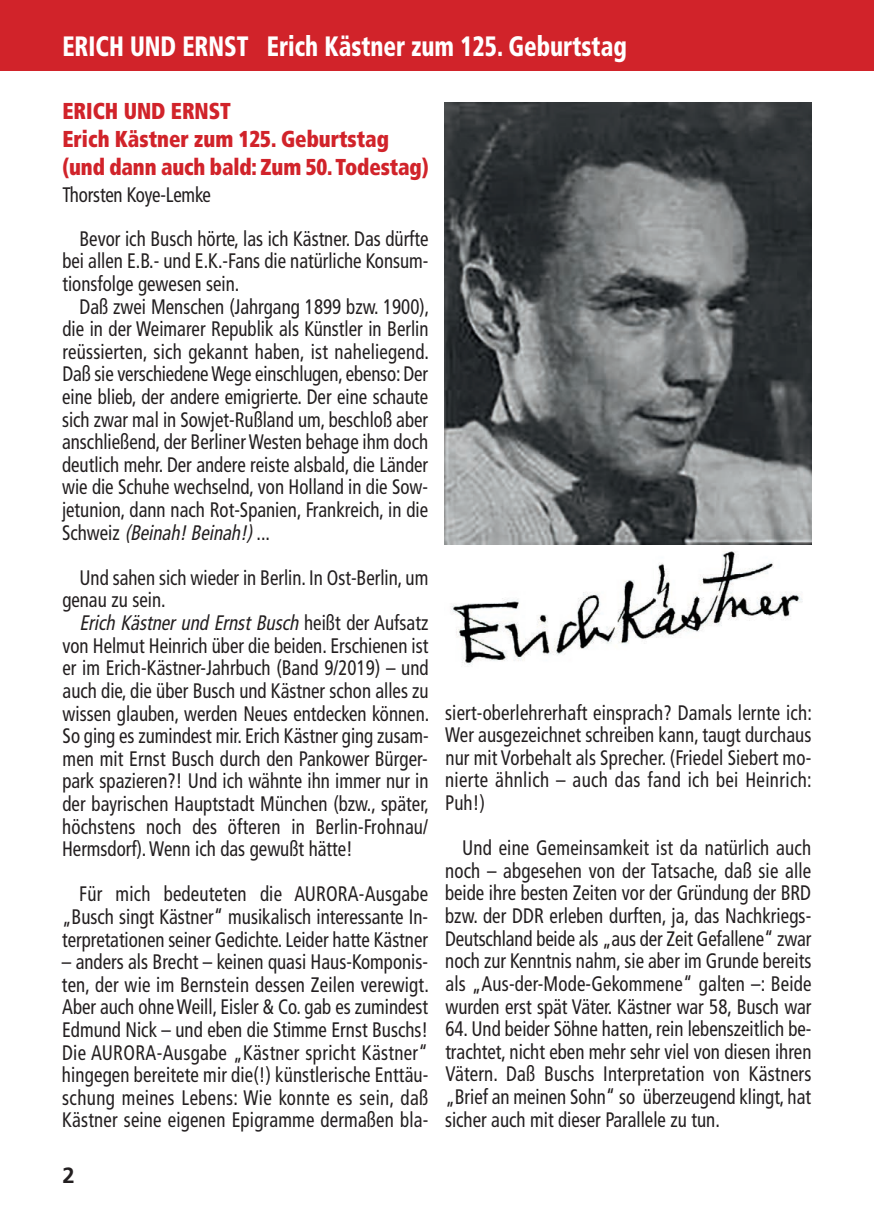
<style>
.page{position:relative;width:874px;height:1225px;background:#fff}
.page>*{position:absolute;margin:0;border:0;box-sizing:border-box;transform-origin:0 0}
.t1{font:900 condensed 28px "Frutiger";color:#fff;scale:.84 1}
.t2{font:900 condensed 23px/27.6px "Frutiger";color:#d1232a;scale:.9 1}
.t3{font:700 22px "Frutiger";color:#231f20}
.t4{font:condensed 21px/22.6px "Frutiger LT Com";color:#231f20;text-align:justify;scale:.9 1}
.s1{font-style:italic}
</style>
<div class="page">
<div style="left:0;top:0;width:873px;height:71px;background:#d1232a"></div>
<img style="left:444px;top:102px;width:367px;height:442px">
<img style="left:450px;top:551px;width:353px;height:114px">
<h1 class="t1" style="left:62px;top:35px;width:673px">ERICH UND ERNST Erich Kästner zum 125. Geburtstag</h1>
<p class="t2" style="left:62px;top:99px;width:408px">ERICH UND ERNST<br>Erich Kästner zum 125. Geburtstag (und dann auch bald: Zum 50. Todestag)</p>
<p class="t4" style="left:79px;top:173px;width:389px;line-height:43.6px;text-indent:-17px">Thorsten Koye-Lemke<br>Bevor ich Busch hörte, las ich Kästner. Das dürfte</p>
<p class="t4" style="left:62px;top:250px;width:408px">bei allen E.B.- und E.K.-Fans die natürliche Konsum&shy;tionsfolge gewesen sein.</p>
<p class="t4" style="left:62px;top:295px;width:409px;text-indent:17px">Daß zwei Menschen (Jahrgang 1899 bzw. 1900), die in der Weimarer Republik als Künstler in Berlin reüssierten, sich gekannt haben, ist naheliegend.<br>Daß sie verschiedene Wege einschlugen, ebenso: Der eine blieb, der andere emigrierte. Der eine schaute sich zwar mal in Sowjet-Rußland um, beschloß aber anschließend, der Berliner Westen behage ihm doch deutlich mehr. Der andere reiste alsbald, die Länder wie die Schuhe wechselnd, von Holland in die Sow&shy;jetunion, dann nach Rot-Spanien, Frankreich, in die S c h w e i z <span class="s1">(Beinah!Beinah!)</span> . . .</p>
<p class="t4" style="left:62px;top:566px;width:408px;text-indent:17px">Und sahen sich wieder in Berlin. In Ost-Berlin, um genau zu sein.</p>
<p class="t4" style="left:62px;top:611px;width:409px;text-indent:17px"><span class="s1">Erich Kästnerund ErnstBusch</span> h e i ß t d e r A u f s a t z von Helmut Heinrich über die beiden. Erschienen ist er im Erich-Kästner-Jahrbuch (Band 9/2019) – und auch die, die über Busch und Kästner schon alles zu wissen glauben, werden Neues entdecken können.<br>So ging es zumindest mir. Erich Kästner ging zusam&shy;men mit Ernst Busch durch den Pankower Bürger&shy;park spazieren?! Und ich wähnte ihn immer nur in der bayrischen Hauptstadt München (bzw., später, höchstens noch des öfteren in Berlin-Frohnau/ Hermsdorf). Wenn ich das gewußt hätte!</p>
<p class="t4" style="left:62px;top:883px;width:408px;text-indent:17px">Für mich bedeuteten die AURORA-Ausgabe „Busch singt Kästner“ musikalisch interessante In&shy;terpretationen seiner Gedichte. Leider hatte Kästner</p>
<p class="t4" style="left:62px;top:950px;width:409px">– anders als Brecht – keinen quasi Haus-Komponis&shy;ten, der wie im Bernstein dessen Zeilen verewigt.<br>Aber auch ohne Weill, Eisler &amp; Co. gab es zumindest Edmund Nick – und eben die Stimme Ernst Buschs!<br>Die AURORA-Ausgabe „Kästner spricht Kästner“ hingegen bereitete mir die(!) künstlerische Enttäu&shy;schung meines Lebens: Wie konnte es sein, daß Kästner seine eigenen Epigramme dermaßen bla-</p>
<p class="t3" style="left:62px;top:1166px;width:14px">2</p>
<p class="t4" style="left:445px;top:701px;width:409px">siert-oberlehrerhaft einsprach? Damals lernte ich:<br>Wer ausgezeichnet schreiben kann, taugt durchaus nur mit Vorbehalt als Sprecher. (Friedel Siebert mo&shy;nierte ähnlich – auch das fand ich bei Heinrich:<br>Puh!)</p>
<p class="t4" style="left:445px;top:837px;width:408px;text-indent:17px">Und eine Gemeinsamkeit ist da natürlich auch noch – abgesehen von der Tatsache, daß sie alle beide ihre besten Zeiten vor der Gründung der BRD bzw. der DDR erleben durften, ja, das Nachkriegs-Deutschland beide als „aus der Zeit Gefallene“ zwar noch zur Kenntnis nahm, sie aber im Grunde bereits als „Aus-der-Mode-Gekommene“ galten –: Beide wurden erst spät Väter. Kästner war 58, Busch war</p>
<p class="t4" style="left:445px;top:1017px;width:408px">64. Und beider Söhne hatten, rein lebenszeitlich be&shy;trachtet, nicht eben mehr sehr viel von diesen ihren Vätern. Daß Buschs Interpretation von Kästners „Brief an meinen Sohn“ so überzeugend klingt, hat sicher auch mit dieser Parallele zu tun.</p>
</div>
